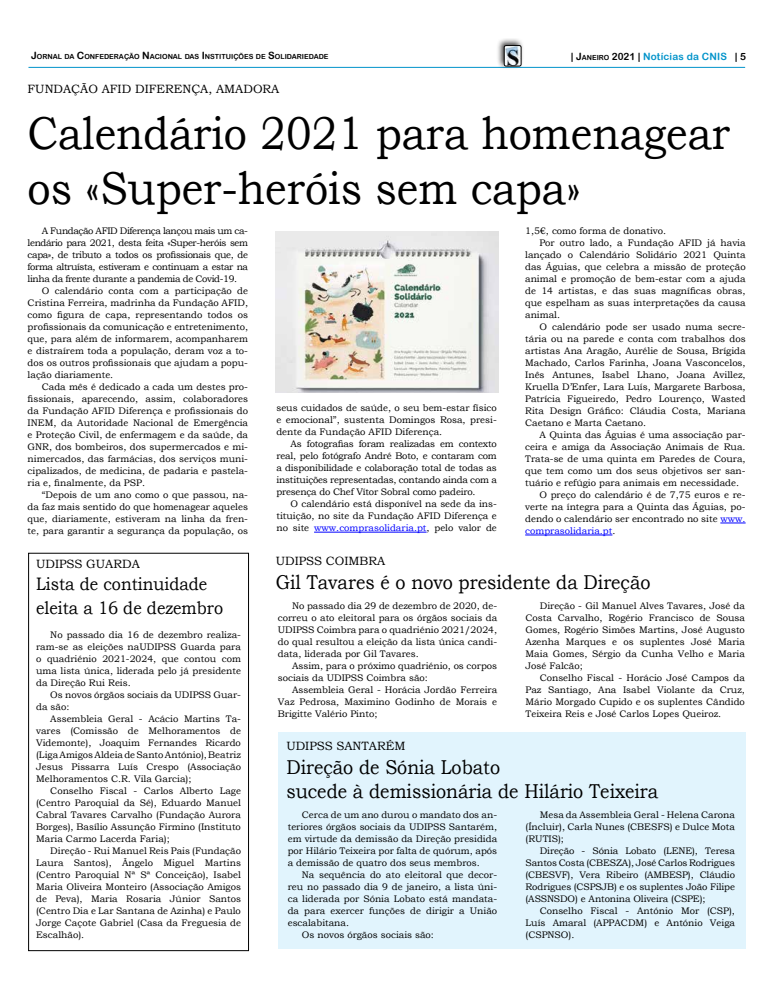
<style>
.page{position:relative;width:774px;height:993px;background:#fff}
.page>*{position:absolute;margin:0;border:0;box-sizing:border-box;transform-origin:0 0}
.t1{font:46px/55.2px "Bookman Old Style";color:#000;scale:.9 1}
.t2{font:20px/24px "Bookman Old Style";color:#000;scale:.9 1}
.t3{font:18px/24px "Bookman Old Style";color:#000;scale:.9 1}
.t4{font:12px "Bookman Old Style";color:#000}
.t5{font:10px "Arial Rounded MT Bold";letter-spacing:.02em;color:#0093ca}
.t6{font:9.5px/12px "Bookman Old Style";color:#000;text-align:justify}
.t7{font:9.5px "Bookman Old Style";color:#00f}
.t8{font:7px "Arial Rounded MT Bold";color:#000}
.s1{font-size:10px}
.s2{color:#000}
.s3{font-size:7px;color:#000}
.s4{color:#00f}
</style>
<div class="page">
<hr style="left:28px;top:67px;width:717px;height:1px;background:#0093ca">
<div style="left:496px;top:38px;width:28px;height:31px;background:#000;opacity:.75"></div>
<img style="left:504px;top:47px;width:17px;height:19px">
<div style="left:504px;top:45px;width:17px;height:21px;border:1px solid #000;border-radius:2px"></div>
<div style="left:278px;top:732px;width:468px;height:216px;background:#e1f4fd"></div>
<hr style="left:314px;top:531px;width:113px;height:1px;background:#00f">
<svg style="left:720px;top:522px;width:26px;height:1px"></svg>
<hr style="left:525px;top:534px;width:87px;height:1px;background:#00f">
<img style="left:276px;top:231px;width:223px;height:161px">
<div style="left:28px;top:553px;width:221px;height:397px;border:1px solid #000"></div>
<p class="t8" style="left:31px;top:52px;width:299px"><span class="s1">J</span>ORNAL DA <span class="s1">C</span>ONFEDERAÇÃO <span class="s1">N</span>ACIONAL DAS <span class="s1">I</span> NSTITUIÇÕES DE <span class="s1">S</span>OLIDARIEDADE</p>
<p class="t5" style="left:571px;top:50px;width:177px"><span class="s2">| J</span><span class="s3">ANEIRO</span> <span class="s2">2021</span> <span class="s2">|</span> Notícias da CNIS <span class="s2">| 5</span></p>
<p class="t4" style="left:28px;top:81px;width:253px">FUNDAÇÃO AFID DIFERENÇA, AMADORA</p>
<h1 class="t1" style="left:28px;top:105px;width:782px">Calendário 2021 para homenagear os «Super-heróis sem capa»</h1>
<p class="t6" style="left:28px;top:224px;width:222px;text-indent:14px">A Fundação AFID Diferença lançou mais um ca&shy;lendário para 2021, desta feita «Super-heróis sem capa», de tributo a todos os profissionais que, de forma altruísta, estiveram e continuam a estar na linha da frente durante a pandemia de Covid-19.</p>
<p class="t6" style="left:28px;top:284px;width:222px;text-indent:14px">O calendário conta com a participação de Cristina Ferreira, madrinha da Fundação AFID, como figura de capa, representando todos os profissionais da comunicação e entretenimento, que, para além de informarem, acompanharem e distraírem toda a população, deram voz a to&shy;dos os outros profissionais que ajudam a popu&shy;lação diariamente.</p>
<p class="t6" style="left:28px;top:380px;width:222px;text-indent:14px">Cada mês é dedicado a cada um destes pro&shy;fissionais, aparecendo, assim, colaboradores da Fundação AFID Diferença e profissionais do INEM, da Autoridade Nacional de Emergência e Proteção Civil, de enfermagem e da saúde, da GNR, dos bombeiros, dos supermercados e mi&shy;nimercados, das farmácias, dos serviços muni&shy;cipalizados, de medicina, de padaria e pastela&shy;ria e, finalmente, da PSP.</p>
<p class="t6" style="left:28px;top:488px;width:222px;text-indent:14px">“Depois de um ano como o que passou, na&shy;da faz mais sentido do que homenagear aqueles que, diariamente, estiveram na linha da fren&shy;te, para garantir a segurança da população, os</p>
<p class="t4" style="left:36px;top:556px;width:105px">UDIPSS GUARDA</p>
<h3 class="t3" style="left:36px;top:571px;width:209px">Lista de continuidade eleita a 16 de dezembro</h3>
<p class="t6" style="left:36px;top:628px;width:206px;text-indent:14px">No passado dia 16 de dezembro realiza&shy;ram-se as eleições naUDIPSS Guarda para o quadriénio 2021-2024, que contou com uma lista única, liderada pelo já presidente da Direção Rui Reis.</p>
<p class="t6" style="left:36px;top:688px;width:205px;text-indent:14px">Os novos órgãos sociais da UDIPSS Guar&shy;da são:</p>
<p class="t6" style="left:36px;top:712px;width:206px;text-indent:14px">Assembleia Geral - Acácio Martins Ta&shy;vares (Comissão de Melhoramentos de Videmonte), Joaquim Fernandes Ricardo (Liga Amigos Aldeia de Santo António), Beatriz Jesus Pissarra Luís Crespo (Associação Melhoramentos C.R. Vila Garcia);</p>
<p class="t6" style="left:36px;top:784px;width:206px;text-indent:14px">Conselho Fiscal - Carlos Alberto Lage (Centro Paroquial da Sé), Eduardo Manuel Cabral Tavares Carvalho (Fundação Aurora Borges), Basílio Assunção Firmino (Instituto Maria Carmo Lacerda Faria);</p>
<p class="t6" style="left:36px;top:844px;width:206px;text-indent:14px">Direção - Rui Manuel Reis Pais (Fundação Laura Santos), Ângelo Miguel Martins (Centro Paroquial Nª Sª Conceição), Isabel Maria Oliveira Monteiro (Associação Amigos de Peva), Maria Rosaria Júnior Santos (Centro Dia e Lar Santana de Azinha) e Paulo Jorge Caçote Gabriel (Casa da Freguesia de Escalhão).</p>
<p class="t6" style="left:276px;top:401px;width:222px">seus cuidados de saúde, o seu bem-estar físico e emocional”, sustenta Domingos Rosa, presi&shy;dente da Fundação AFID Diferença.</p>
<p class="t6" style="left:276px;top:437px;width:222px;text-indent:14px">As fotografias foram realizadas em contexto real, pelo fotógrafo André Boto, e contaram com a disponibilidade e colaboração total de todas as instituições representadas, contando ainda com a presença do Chef Vítor Sobral como padeiro.</p>
<p class="t6" style="left:276px;top:497px;width:222px;text-indent:14px">O calendário está disponível na sede da ins&shy;tituição, no site da Fundação AFID Diferença e no site <span class="s4">www.comprasolidaria.pt</span>, pelo valor de</p>
<p class="t6" style="left:525px;top:224px;width:142px">1,5€, como forma de donativo.</p>
<p class="t6" style="left:539px;top:236px;width:208px">Por outro lado, a Fundação AFID já havia</p>
<p class="t6" style="left:525px;top:248px;width:222px">lançado o Calendário Solidário 2021 Quinta</p>
<p class="t6" style="left:525px;top:260px;width:222px">das Águias, que celebra a missão de proteção</p>
<p class="t6" style="left:525px;top:272px;width:222px">animal e promoção de bem-estar com a ajuda</p>
<p class="t6" style="left:525px;top:284px;width:222px">de 14 artistas, e das suas magníficas obras,</p>
<p class="t6" style="left:525px;top:296px;width:222px">que espelham as suas interpretações da causa</p>
<p class="t6" style="left:525px;top:308px;width:36px">animal.</p>
<p class="t6" style="left:539px;top:320px;width:208px">O calendário pode ser usado numa secre-</p>
<p class="t6" style="left:525px;top:332px;width:222px">tária ou na parede e conta com trabalhos dos</p>
<p class="t6" style="left:525px;top:344px;width:222px">artistas Ana Aragão, Aurélie de Sousa, Brígida</p>
<p class="t6" style="left:525px;top:356px;width:222px">Machado, Carlos Farinha, Joana Vasconcelos,</p>
<p class="t6" style="left:525px;top:368px;width:222px">Inês Antunes, Isabel Lhano, Joana Avillez,</p>
<p class="t6" style="left:525px;top:380px;width:222px">Kruella D’Enfer, Lara Luís, Margarete Barbosa,</p>
<p class="t6" style="left:525px;top:392px;width:222px">Patrícia Figueiredo, Pedro Lourenço, Wasted</p>
<p class="t6" style="left:525px;top:404px;width:222px">Rita Design Gráfico: Cláudia Costa, Mariana</p>
<p class="t6" style="left:525px;top:416px;width:123px">Caetano e Marta Caetano.</p>
<p class="t6" style="left:539px;top:428px;width:208px">A Quinta das Águias é uma associação par-</p>
<p class="t6" style="left:525px;top:440px;width:222px">ceira e amiga da Associação Animais de Rua.</p>
<p class="t6" style="left:525px;top:452px;width:222px">Trata-se de uma quinta em Paredes de Coura,</p>
<p class="t6" style="left:525px;top:464px;width:222px">que tem como um dos seus objetivos ser san-</p>
<p class="t6" style="left:525px;top:476px;width:215px">tuário e refúgio para animais em necessidade.</p>
<p class="t6" style="left:539px;top:488px;width:208px">O preço do calendário é de 7,75 euros e re-</p>
<p class="t6" style="left:525px;top:500px;width:222px">verte na íntegra para a Quinta das Águias, po-</p>
<p class="t6" style="left:525px;top:512px;width:222px">dendo o calendário ser encontrado no site <span class="s4">www.</span></p>
<p class="t7" style="left:525px;top:524px;width:92px">comprasolidaria.pt<span class="s2">.</span></p>
<p class="t4" style="left:276px;top:553px;width:111px">UDIPSS COIMBRA</p>
<h2 class="t2" style="left:276px;top:570px;width:418px">Gil Tavares é o novo presidente da Direção</h2>
<p class="t6" style="left:278px;top:599px;width:221px;text-indent:14px">No passado dia 29 de dezembro de 2020, de&shy;correu o ato eleitoral para os órgãos sociais da UDIPSS Coimbra para o quadriénio 2021/2024, do qual resultou a eleição da lista única candi&shy;data, liderada por Gil Tavares.</p>
<p class="t6" style="left:278px;top:659px;width:221px;text-indent:14px">Assim, para o próximo quadriénio, os corpos sociais da UDIPSS Coimbra são:</p>
<p class="t6" style="left:278px;top:683px;width:221px;text-indent:14px">Assembleia Geral - Horácia Jordão Ferreira Vaz Pedrosa, Maximino Godinho de Morais e Brigitte Valério Pinto;</p>
<p class="t6" style="left:525px;top:599px;width:221px;text-indent:14px">Direção - Gil Manuel Alves Tavares, José da Costa Carvalho, Rogério Francisco de Sousa Gomes, Rogério Simões Martins, José Augusto Azenha Marques e os suplentes José Maria Maia Gomes, Sérgio da Cunha Velho e Maria José Falcão;</p>
<p class="t6" style="left:525px;top:671px;width:221px;text-indent:14px">Conselho Fiscal - Horácio José Campos da Paz Santiago, Ana Isabel Violante da Cruz, Mário Morgado Cupido e os suplentes Cândido Teixeira Reis e José Carlos Lopes Queiroz.</p>
<p class="t4" style="left:286px;top:738px;width:121px">UDIPSS SANTARÉM</p>
<h2 class="t2" style="left:286px;top:755px;width:415px">Direção de Sónia Lobato<br>sucede à demissionária de Hilário Teixeira</h2>
<p class="t6" style="left:288px;top:808px;width:211px;text-indent:14px">Cerca de um ano durou o mandato dos an&shy;teriores órgãos sociais da UDIPSS Santarém, em virtude da demissão da Direção presidida por Hilário Teixeira por falta de quórum, após a demissão de quatro dos seus membros.</p>
<p class="t6" style="left:302px;top:868px;width:197px">Na sequência do ato eleitoral que decor-</p>
<p class="t6" style="left:288px;top:880px;width:211px">reu no passado dia 9 de janeiro, a lista úni-</p>
<p class="t6" style="left:288px;top:892px;width:211px">ca liderada por Sónia Lobato está mandata-</p>
<p class="t6" style="left:288px;top:904px;width:211px">da para exercer funções de dirigir a União</p>
<p class="t6" style="left:288px;top:916px;width:63px">escalabitana.</p>
<p class="t6" style="left:302px;top:928px;width:134px">Os novos órgãos sociais são:</p>
<p class="t6" style="left:525px;top:808px;width:211px;text-indent:14px">Mesa da Assembleia Geral - Helena Carona (Íncluir), Carla Nunes (CBESFS) e Dulce Mota (RUTIS);</p>
<p class="t6" style="left:525px;top:844px;width:211px;text-indent:14px">Direção - Sónia Lobato (LENE), Teresa Santos Costa (CBESZA), José Carlos Rodrigues (CBESVF), Vera Ribeiro (AMBESP), Cláudio Rodrigues (CSPSJB) e os suplentes João Filipe (ASSNSDO) e Antonina Oliveira (CSPE);</p>
<p class="t6" style="left:525px;top:904px;width:211px;text-indent:14px">Conselho Fiscal - António Mor (CSP), Luís Amaral (APPACDM) e António Veiga (CSPNSO).</p>
</div>
